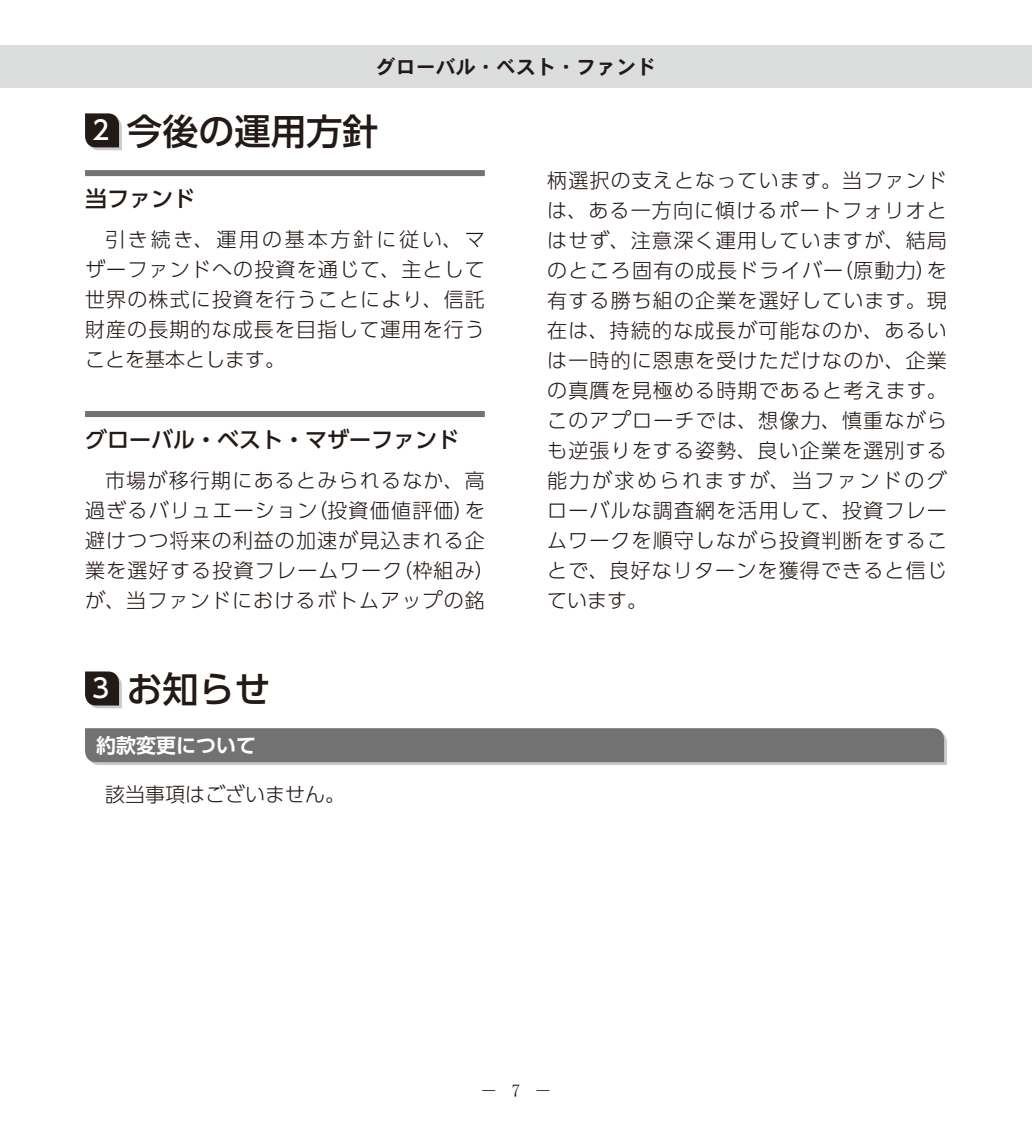
<style>
.page{position:relative;width:1032px;height:1134px;background:#fff}
.page>*{position:absolute;margin:0;border:0;box-sizing:border-box;transform-origin:0 0}
.t1{font:500 36px "UD Shin Go Pro";color:#231916}
.t2{font:500 22px "UD Shin Go Pro";color:#231916}
.t3{font:300 20px/30px "UD Shin Go Pro";letter-spacing:.06em;color:#231916;text-align:justify}
.t4{font:20px "DFHS Gothic W7 WIN RKSJ H";color:#231916}
.t5{font:300 20px "UD Shin Go Pro";color:#231916}
.t6{font:700 20px "UD Shin Go Pro De";color:#fff}
.t7{font:18px "MS Mincho";color:#231916}
.s1{font-size:26px;color:#fff}
</style>
<div class="page">
<div style="left:0;top:45px;width:1032px;height:43px;background:#dcdddd"></div>
<svg style="left:85px;top:113px;width:37px;height:37px"></svg>
<div style="left:85px;top:170px;width:400px;height:6px;background:#727272"></div>
<div style="left:85px;top:411px;width:400px;height:6px;background:#727272"></div>
<svg style="left:85px;top:671px;width:37px;height:37px"></svg>
<svg style="left:85px;top:728px;width:862px;height:37px;background:#79797a"></svg>
<p class="t4" style="left:376px;top:57px;width:281px">グローバル・ベスト・ファンド</p>
<h1 class="t1" style="left:92px;top:102px;width:288px"><span class="s1">2</span> 今後の運用方針</h1>
<p class="t2" style="left:85px;top:180px;width:111px">当ファンド</p>
<p class="t3" style="left:85px;top:224px;width:401px;text-indent:20px">引き続き、運用の基本方針に従い、マザーファンドへの投資を通じて、主として世界の株式に投資を行うことにより、信託財産の長期的な成長を目指して運用を行うことを基本とします。</p>
<p class="t2" style="left:85px;top:421px;width:375px">グローバル・ベスト・マザーファンド</p>
<p class="t3" style="left:85px;top:465px;width:411px;text-align:center">市場が移行期にあるとみられるなか、高<br>過ぎるバリュエーション（投資価値評価）を避けつつ将来の利益の加速が見込まれる企業を選好する投資フレームワーク（枠組み）が、当ファンドにおけるボトムアップの銘</p>
<h1 class="t1" style="left:92px;top:660px;width:180px"><span class="s1">3</span> お知らせ</h1>
<p class="t6" style="left:96px;top:729px;width:161px">約款変更について</p>
<p class="t5" style="left:105px;top:779px;width:242px">該当事項はございません。</p>
<p class="t3" style="left:547px;top:164px;width:401px">柄選択の支えとなっています。当ファンドは、ある一方向に傾けるポートフォリオとはせず、注意深く運用していますが、結局のところ固有の成長ドライバー（原動力）を有する勝ち組の企業を選好しています。現在は、持続的な成長が可能なのか、あるいは一時的に恩恵を受けただけなのか、企業の真贋を見極める時期であると考えます。このアプローチでは、想像力、慎重ながらも逆張りをする姿勢、良い企業を選別する能力が求められますが、当ファンドのグローバルな調査網を活用して、投資フレームワークを順守しながら投資判断をすることで、良好なリターンを獲得できると信じています。</p>
<p class="t7" style="left:511px;top:1081px;width:11px">7</p>
<p class="t7" style="left:480px;top:1081px;width:74px">－　　－</p>
</div>
